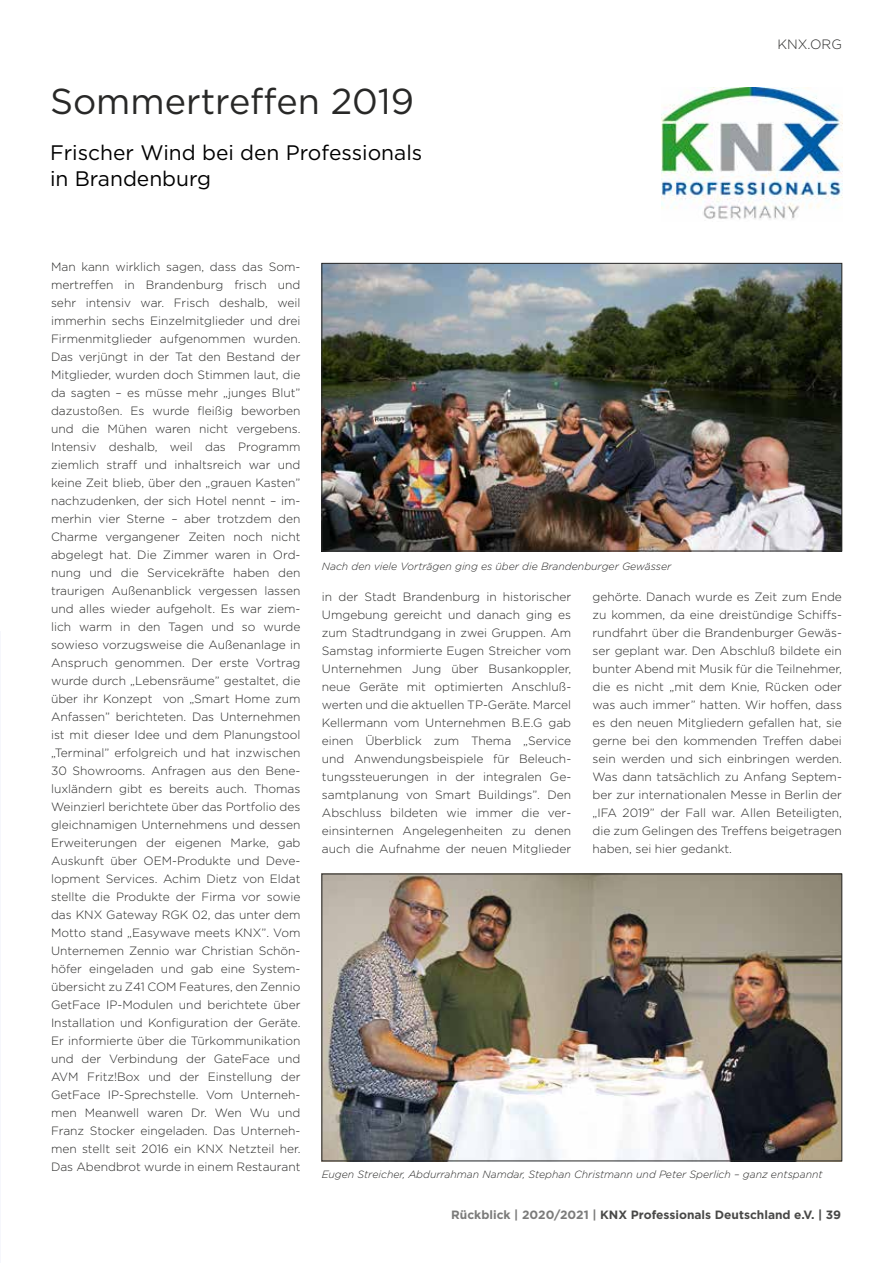
<style>
.page{position:relative;width:893px;height:1263px;background:#fff}
.page>*{position:absolute;margin:0;border:0;box-sizing:border-box;transform-origin:0 0}
.t1{font:36px "Gotham";color:#282827}
.t2{font:21px/25.2px "Gotham";color:#000}
.t3{font:300 13.5px "Gotham";color:#282827}
.t4{font:300 12px/18px "Gotham";color:#282827;text-align:justify}
.t5{font:700 12px "Gotham";color:#494948}
.t6{font:italic 300 10.5px "Gotham";color:#282827}
.s1{color:#7b7b7a}
</style>
<div class="page">
<img style="left:662px;top:87px;width:180px;height:133px">
<img style="left:324px;top:876px;width:516px;height:283px">
<div style="left:322px;top:874px;width:520px;height:287px;border:1px solid #282827"></div>
<img style="left:324px;top:265px;width:516px;height:284px">
<div style="left:322px;top:263px;width:520px;height:288px;border:1px solid #282827"></div>
<h1 class="t1" style="left:50px;top:78px;width:365px">Sommertreffen 2019</h1>
<h2 class="t2" style="left:50px;top:140px;width:374px">Frischer Wind bei den Professionals in Brandenburg</h2>
<p class="t3" style="left:777px;top:36px;width:66px">KNX.ORG</p>
<p class="t4" style="left:51px;top:257px;width:251px">Man kann wirklich sagen, dass das Som&shy;mertreffen in Brandenburg frisch und sehr intensiv war. Frisch deshalb, weil immerhin sechs Einzelmitglieder und drei Firmenmitglieder aufgenommen wurden.<br>Das verjüngt in der Tat den Bestand der Mitglieder, wurden doch Stimmen laut, die da sagten – es müsse mehr „junges Blut” dazustoßen. Es wurde fleißig beworben und die Mühen waren nicht vergebens.<br>Intensiv deshalb, weil das Programm ziemlich straff und inhaltsreich war und keine Zeit blieb, über den „grauen Kasten” nachzudenken, der sich Hotel nennt – im&shy;merhin vier Sterne – aber trotzdem den Charme vergangener Zeiten noch nicht abgelegt hat. Die Zimmer waren in Ord&shy;nung und die Servicekräfte haben den traurigen Außenanblick vergessen lassen und alles wieder aufgeholt. Es war ziem&shy;lich warm in den Tagen und so wurde sowieso vorzugsweise die Außenanlage in Anspruch genommen. Der erste Vortrag wurde durch „Lebensräume” gestaltet, die über ihr Konzept von „Smart Home zum Anfassen” berichteten. Das Unternehmen ist mit dieser Idee und dem Planungstool „Terminal” erfolgreich und hat inzwischen 30 Showrooms. Anfragen aus den Bene&shy;luxländern gibt es bereits auch. Thomas Weinzierl berichtete über das Portfolio des gleichnamigen Unternehmens und dessen Erweiterungen der eigenen Marke, gab Auskunft über OEM-Produkte und Deve&shy;lopment Services. Achim Dietz von Eldat stellte die Produkte der Firma vor sowie das KNX Gateway RGK 02, das unter dem Motto stand „Easywave meets KNX”. Vom Unternemen Zennio war Christian Schön&shy;höfer eingeladen und gab eine System&shy;übersicht zu Z41 COM Features, den Zennio GetFace IP-Modulen und berichtete über Installation und Konfiguration der Geräte.<br>Er informierte über die Türkommunikation und der Verbindung der GateFace und AVM Fritz!Box und der Einstellung der GetFace IP-Sprechstelle. Vom Unterneh&shy;men Meanwell waren Dr. Wen Wu und Franz Stocker eingeladen. Das Unterneh&shy;men stellt seit 2016 ein KNX Netzteil her.<br>Das Abendbrot wurde in einem Restaurant</p>
<p class="t6" style="left:322px;top:559px;width:351px">Nach den viele Vorträgen ging es über die Brandenburger Gewässer</p>
<p class="t4" style="left:592px;top:587px;width:251px">gehörte. Danach wurde es Zeit zum Ende zu kommen, da eine dreistündige Schiffs&shy;rundfahrt über die Brandenburger Gewäs&shy;ser geplant war. Den Abschluß bildete ein bunter Abend mit Musik für die Teilnehmer, die es nicht „mit dem Knie, Rücken oder was auch immer” hatten. Wir hoffen, dass es den neuen Mitgliedern gefallen hat, sie gerne bei den kommenden Treffen dabei sein werden und sich einbringen werden.<br>Was dann tatsächlich zu Anfang Septem&shy;ber zur internationalen Messe in Berlin der „IFA 2019” der Fall war. Allen Beteiligten, die zum Gelingen des Treffens beigetragen haben, sei hier gedankt.</p>
<p class="t4" style="left:322px;top:587px;width:251px">in der Stadt Brandenburg in historischer Umgebung gereicht und danach ging es zum Stadtrundgang in zwei Gruppen. Am Samstag informierte Eugen Streicher vom Unternehmen Jung über Busankoppler, neue Geräte mit optimierten Anschluß&shy;werten und die aktuellen TP-Geräte. Marcel Kellermann vom Unternehmen B.E.G gab einen Überblick zum Thema „Service und Anwendungsbeispiele für Beleuch&shy;tungssteuerungen in der integralen Ge&shy;samtplanung von Smart Buildings”. Den Abschluss bildeten wie immer die ver&shy;einsinternen Angelegenheiten zu denen auch die Aufnahme der neuen Mitglieder</p>
<p class="t6" style="left:322px;top:1167px;width:502px">Eugen Streicher, Abdurrahman Namdar, Stephan Christmann und Peter Sperlich – ganz entspannt</p>
<p class="t5" style="left:451px;top:1208px;width:391px"><span class="s1">Rückblick | 2020/2021 |</span> KNX Professionals Deutschland e.V. | 39</p>
</div>
